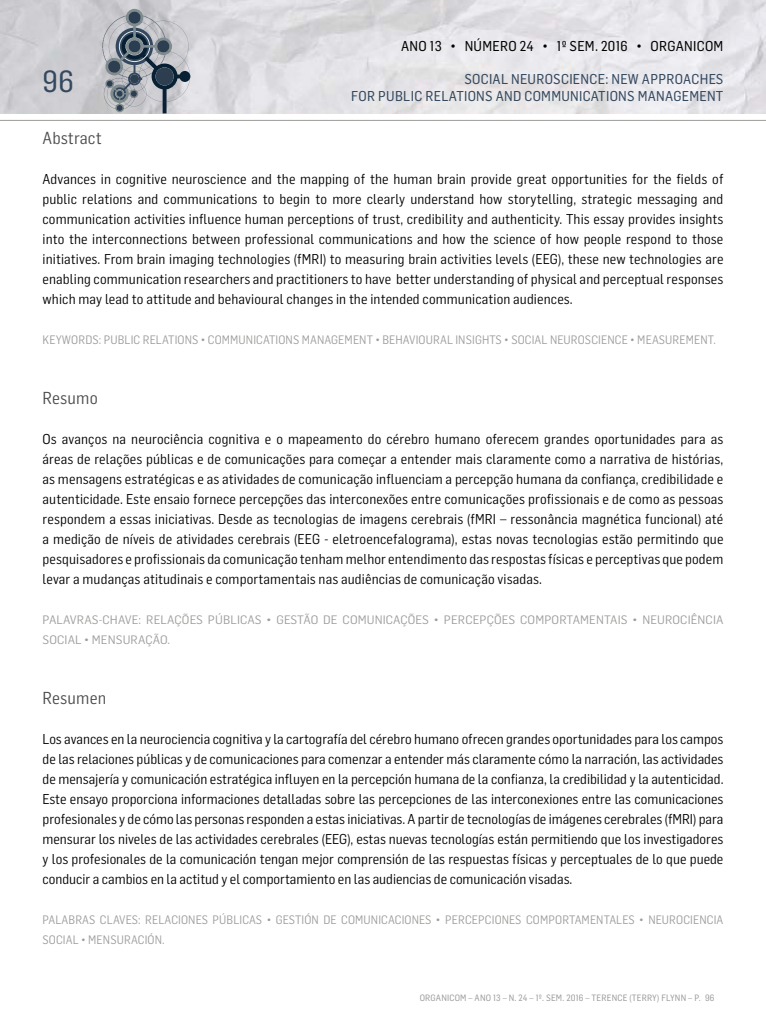
<style>
.page{position:relative;width:766px;height:1021px;background:#fff}
.page>*{position:absolute;margin:0;border:0;box-sizing:border-box;transform-origin:0 0}
.t1{font:30px "Flama Semicondensed Basic";color:#34495f}
.t2{font:17px "Flama Semicondensed";letter-spacing:.01em;color:#4a4a49}
.t3{font:14px/20px "Flama Semicondensed";letter-spacing:.01em;color:#000;text-align:justify}
.t4{font:14px/16.8px "Flama Semicondensed Basic";letter-spacing:.02em;color:#34495f;text-align:right}
.t5{font:14px "Flama Semicondensed Basic";letter-spacing:.02em;color:#000}
.t6{font:12px/20px "Flama Semicondensed";letter-spacing:.01em;color:#9d9d9c}
.t7{font:12px/20px "Flama Semicondensed";letter-spacing:.01em;color:#9d9d9c;scale:1.08 1}
.t8{font:9px "Flama Semicondensed Basic";letter-spacing:.02em;color:#9d9d9c}
</style>
<div class="page">
<img style="left:0;top:0;width:765px;height:113px">
<hr style="left:0;top:120px;width:765px;height:1px;background:#9d9d9c">
<svg style="left:102px;top:9px;width:88px;height:104px;background:#989ea6"></svg>
<p class="t5" style="left:401px;top:37px;width:324px">ANO 13 • NÚMERO 24 • 1º SEM. 2016 • ORGANICOM</p>
<p class="t4" style="left:351px;top:70px;width:373px">SOCIAL NEUROSCIENCE: NEW APPROACHES<br>FOR PUBLIC RELATIONS AND COMMUNICATIONS MANAGEMENT</p>
<h1 class="t1" style="left:43px;top:62px;width:33px">96</h1>
<p class="t2" style="left:43px;top:127px;width:61px">Abstract</p>
<p class="t3" style="left:43px;top:168px;width:682px">Advances in cognitive neuroscience and the mapping of the human brain provide great opportunities for the fields of public relations and communications to begin to more clearly understand how storytelling, strategic messaging and communication activities influence human perceptions of trust, credibility and authenticity. This essay provides insights into the interconnections between professional communications and how the science of how people respond to those initiatives. From brain imaging technologies (fMRI) to measuring brain activities levels (EEG), these new technologies are enabling communication researchers and practitioners to have better understanding of physical and perceptual responses which may lead to attitude and behavioural changes in the intended communication audiences.</p>
<p class="t6" style="left:43px;top:329px;width:674px">KEYWORDS: PUBLIC RELATIONS • COMMUNICATIONS MANAGEMENT • BEHAVIOURAL INSIGHTS • SOCIAL NEUROSCIENCE • MEASUREMENT.</p>
<p class="t2" style="left:43px;top:387px;width:57px">Resumo</p>
<p class="t3" style="left:43px;top:428px;width:682px">Os avanços na neurociência cognitiva e o mapeamento do cérebro humano oferecem grandes oportunidades para as áreas de relações públicas e de comunicações para começar a entender mais claramente como a narrativa de histórias, as mensagens estratégicas e as atividades de comunicação influenciam a percepção humana da confiança, credibilidade e autenticidade. Este ensaio fornece percepções das interconexões entre comunicações profissionais e de como as pessoas respondem a essas iniciativas. Desde as tecnologias de imagens cerebrais (fMRI – ressonância magnética funcional) até a medição de níveis de atividades cerebrais (EEG - eletroencefalograma), estas novas tecnologias estão permitindo que pesquisadores e profissionais da comunicação tenham melhor entendimento das respostas físicas e perceptivas que podem levar a mudanças atitudinais e comportamentais nas audiências de comunicação visadas.</p>
<p class="t7" style="left:43px;top:609px;width:631px">PALAVRAS-CHAVE: RELAÇÕES PÚBLICAS • GESTÃO DE COMUNICAÇÕES • PERCEPÇÕES COMPORTAMENTAIS • NEUROCIÊNCIA<br>SOCIAL • MENSURAÇÃO.</p>
<p class="t2" style="left:43px;top:687px;width:65px">Resumen</p>
<p class="t3" style="left:43px;top:728px;width:682px">Los avances en la neurociencia cognitiva y la cartografía del cérebro humano ofrecen grandes oportunidades para los campos de las relaciones públicas y de comunicaciones para comenzar a entender más claramente cómo la narración, las actividades de mensajería y comunicación estratégica influyen en la percepción humana de la confianza, la credibilidad y la autenticidad.<br>Este ensayo proporciona informaciones detalladas sobre las percepciones de las interconexiones entre las comunicaciones profesionales y de cómo las personas responden a estas iniciativas. A partir de tecnologías de imágenes cerebrales (fMRI) para mensurar los niveles de las actividades cerebrales (EEG), estas nuevas tecnologías están permitiendo que los investigadores y los profesionales de la comunicación tengan mejor comprensión de las respuestas físicas y perceptuales de lo que puede conducir a cambios en la actitud y el comportamiento en las audiencias de comunicación visadas.</p>
<p class="t6" style="left:43px;top:909px;width:682px">PALABRAS CLAVES: RELACIONES PÚBLICAS • GESTIÓN DE COMUNICACIONES • PERCEPCIONES COMPORTAMENTALES • NEUROCIENCIA<br>SOCIAL • MENSURACIÓN.</p>
<p class="t8" style="left:419px;top:992px;width:296px">ORGANICOM – ANO 13 – N. 24 – 1º. SEM. 2016 – TERENCE (TERRY) FLYNN – P. 96</p>
</div>
